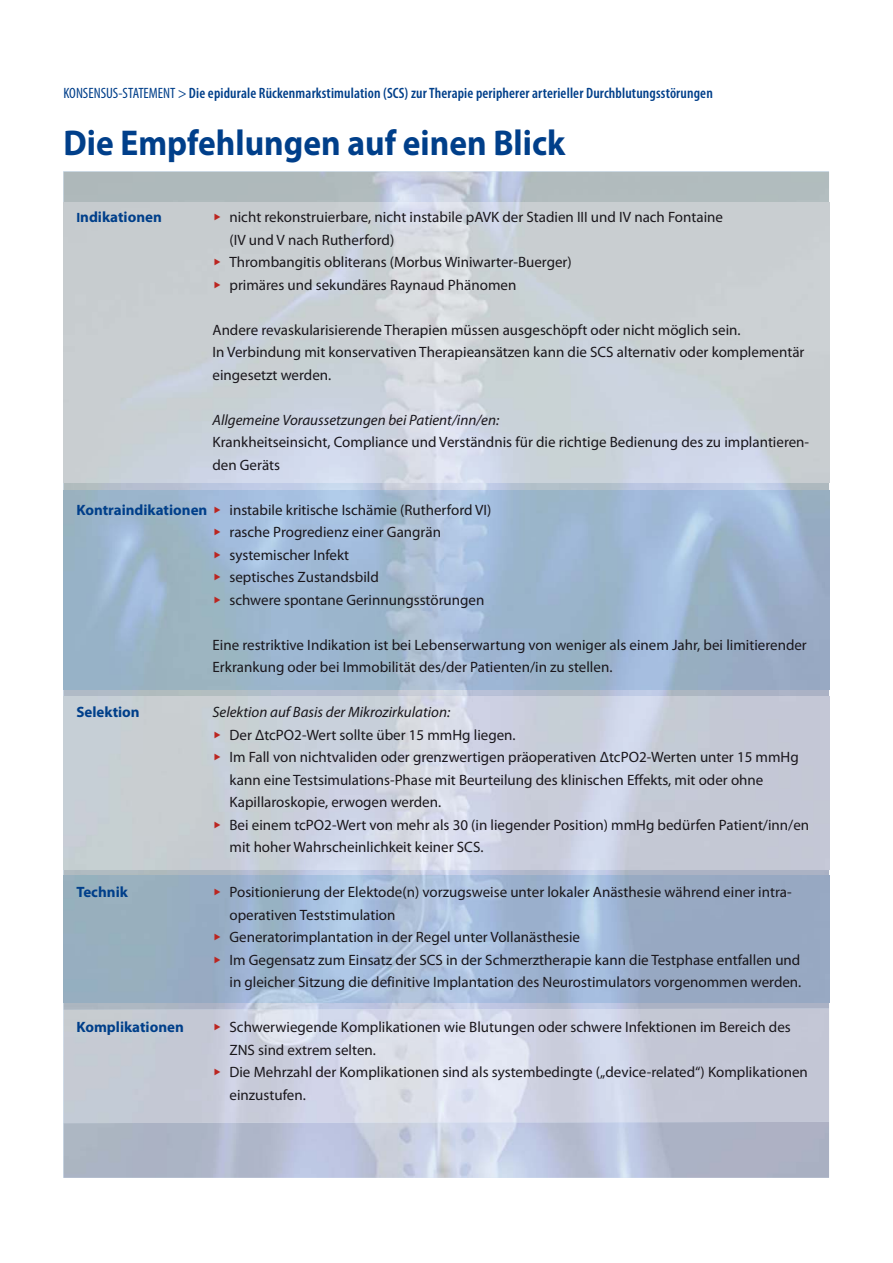
<style>
.page{position:relative;width:893px;height:1263px;background:#fff}
.page>*{position:absolute;margin:0;border:0;box-sizing:border-box;transform-origin:0 0}
.t1{font:700 36px "Myriad Pro";color:#003f8a;scale:.93 1}
.t2{font:15px/22.5px "Myriad Pro";color:#1a171c}
.t3{font:600 condensed 15px "Myriad Pro";letter-spacing:.01em;color:#003f8a}
.t4{font:italic 15px "Myriad Pro";color:#1a171c}
.t5{font:700 15px "Myriad Pro";color:#003f8a}
.s1{font-weight:400}
.s2{font-size:13.5px}
.s3{color:#bb2520}
.s4{font-weight:700;color:#003f8a}
</style>
<div class="page">
<img style="left:64px;top:876px;width:765px;height:126px">
<p class="t3" style="left:64px;top:88px;width:651px"><span class="s1">KONSENSUS-STATEMENT &gt;</span> Die epidurale Rückenmarkstimulation (SCS) zur Therapie peripherer arterieller Durchblutungsstörungen</p>
<h1 class="t1" style="left:64px;top:129px;width:541px">Die Empfehlungen auf einen Blick</h1>
<p class="t5" style="left:76px;top:212px;width:87px"><span class="s2">I</span>ndikationen</p>
<p class="t2" style="left:229px;top:207px;width:495px;text-indent:-17px"><span class="s3">◆</span> nicht rekonstruierbare, nicht instabile pAVK der Stadien III und IV nach Fontaine (IV und V nach Rutherford)</p>
<p class="t2" style="left:212px;top:252px;width:361px"><span class="s3">◆</span> Thrombangitis obliterans (Morbus Winiwarter-Buerger)</p>
<p class="t2" style="left:212px;top:275px;width:305px"><span class="s3">◆</span> primäres und sekundäres Raynaud Phänomen</p>
<p class="t2" style="left:212px;top:320px;width:593px">Andere revaskularisierende Therapien müssen ausgeschöpft oder nicht möglich sein.<br>In Verbindung mit konservativen Therapieansätzen kann die SCS alternativ oder komplementär eingesetzt werden.</p>
<p class="t4" style="left:212px;top:414px;width:288px">Allgemeine Voraussetzungen bei Patient/inn/en:</p>
<p class="t2" style="left:212px;top:432px;width:598px">Krankheitseinsicht, Compliance und Verständnis für die richtige Bedienung des zu implantieren&shy;den Geräts</p>
<p class="t2" style="left:76px;top:500px;width:417px"><span class="s4">Kontraindikationen</span> <span class="s3">◆</span> instabile kritische Ischämie (Rutherford VI)</p>
<p class="t2" style="left:212px;top:522px;width:230px"><span class="s3">◆</span> rasche Progredienz einer Gangrän</p>
<p class="t2" style="left:212px;top:545px;width:138px"><span class="s3">◆</span> systemischer Infekt</p>
<p class="t2" style="left:212px;top:567px;width:168px"><span class="s3">◆</span> septisches Zustandsbild</p>
<p class="t2" style="left:212px;top:590px;width:273px"><span class="s3">◆</span> schwere spontane Gerinnungsstörungen</p>
<p class="t2" style="left:212px;top:635px;width:596px">Eine restriktive Indikation ist bei Lebenserwartung von weniger als einem Jahr, bei limitierender<br>Erkrankung oder bei Immobilität des/der Patienten/in zu stellen.</p>
<p class="t5" style="left:76px;top:707px;width:65px">Selektion</p>
<p class="t4" style="left:212px;top:707px;width:239px">Selektion auf Basis der Mikrozirkulation:</p>
<p class="t2" style="left:212px;top:725px;width:305px"><span class="s3">◆</span> Der ΔtcPO2-Wert sollte über 15 mmHg liegen.</p>
<p class="t2" style="left:229px;top:747px;width:571px;text-indent:-17px"><span class="s3">◆</span> Im Fall von nichtvaliden oder grenzwertigen präoperativen ΔtcPO2-Werten unter 15 mmHg kann eine Testsimulations-Phase mit Beurteilung des klinischen Effekts, mit oder ohne<br>Kapillaroskopie, erwogen werden.</p>
<p class="t2" style="left:229px;top:815px;width:581px;text-indent:-17px"><span class="s3">◆</span> Bei einem tcPO2-Wert von mehr als 30 (in liegender Position) mmHg bedürfen Patient/inn/en mit hoher Wahrscheinlichkeit keiner SCS.</p>
<p class="t5" style="left:76px;top:887px;width:53px">Technik</p>
<p class="t2" style="left:229px;top:882px;width:564px;text-indent:-17px"><span class="s3">◆</span> Positionierung der Elektode(n) vorzugsweise unter lokaler Anästhesie während einer intra&shy;operativen Teststimulation</p>
<p class="t2" style="left:212px;top:927px;width:369px"><span class="s3">◆</span> Generatorimplantation in der Regel unter Vollanästhesie</p>
<p class="t2" style="left:212px;top:950px;width:590px;text-align:right"><span class="s3">◆</span> Im Gegensatz zum Einsatz der SCS in der Schmerztherapie kann die Testphase entfallen und in gleicher Sitzung die definitive Implantation des Neurostimulators vorgenommen werden.</p>
<p class="t5" style="left:76px;top:1022px;width:109px">Komplikationen</p>
<p class="t2" style="left:229px;top:1017px;width:563px;text-indent:-17px"><span class="s3">◆</span> Schwerwiegende Komplikationen wie Blutungen oder schwere Infektionen im Bereich des<br>ZNS sind extrem selten.</p>
<p class="t2" style="left:229px;top:1062px;width:580px;text-indent:-17px"><span class="s3">◆</span> Die Mehrzahl der Komplikationen sind als systembedingte („device-related“) Komplikationen einzustufen.</p>
</div>
